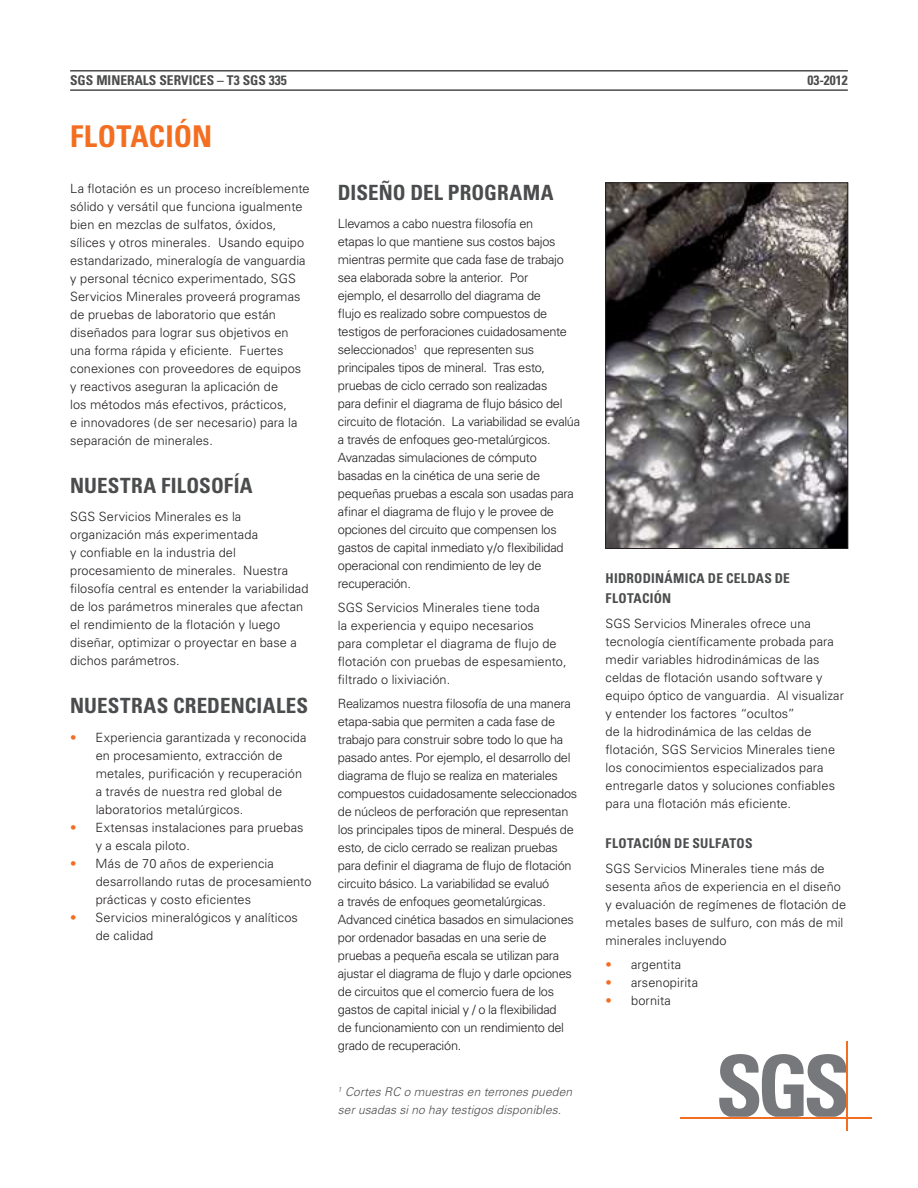
<style>
.page{position:relative;width:918px;height:1188px;background:#fff}
.page>*{position:absolute;margin:0;border:0;box-sizing:border-box;transform-origin:0 0}
.Paragraph_Style_1{font:700 condensed 30px "Univers";letter-spacing:.005em;color:#f36e21}
.HEADLINES{font:700 condensed 21px "Univers";letter-spacing:.01em;color:#4b4c4d}
.SUBHEADINGS{font:700 condensed 13.5px/20.2px "Univers";letter-spacing:.015em;color:#4b4c4d}
.sub_up{font:700 condensed 13.5px "Univers";color:#4b4c4d}
.BODY_TEXT{font:300 12.75px/18px "Univers";letter-spacing:-.01em;color:#231f20}
.bullet_jhun{font:300 12.75px/18px "Univers";letter-spacing:.01em;color:#231f20}
.BODY_TEXT-2{font:300 12.75px/18px "Univers";letter-spacing:.01em;color:#231f20}
.CAPTIONS{font:italic 300 12px/18px "Univers";letter-spacing:.01em;color:#4b4c4d}
.s1{color:#f36e21}
</style>
<div class="page">
<hr style="left:70px;top:70px;width:778px;height:2px;background:#4b4c4d">
<hr style="left:70px;top:89px;width:778px;height:2px;background:#4b4c4d">
<svg style="left:719px;top:1054px;width:127px;height:63px"></svg>
<hr style="left:681px;top:1117px;width:191px;height:1px;background:#f36e21">
<hr style="left:846px;top:1042px;width:2px;height:89px;background:#f36e21">
<img style="left:607px;top:185px;width:239px;height:362px">
<div style="left:605px;top:183px;width:243px;height:366px;border:1px solid #231f20"></div>
<p class="sub_up" style="left:70px;top:72px;width:218px">SGS MINERALS SERVICES – T3 SGS 335</p>
<p class="sub_up" style="left:807px;top:72px;width:42px">03-2012</p>
<p class="Paragraph_Style_1" style="left:70px;top:118px;width:143px">FLOTACIÓN</p>
<p class="BODY_TEXT" style="left:70px;top:179px;width:241px">La flotación es un proceso increíblemente sólido y versátil que funciona igualmente bien en mezclas de sulfatos, óxidos, sílices y otros minerales. Usando equipo estandarizado, mineralogía de vanguardia y personal técnico experimentado, SGS Servicios Minerales proveerá programas de pruebas de laboratorio que están diseñados para lograr sus objetivos en una forma rápida y eficiente. Fuertes conexiones con proveedores de equipos y reactivos aseguran la aplicación de<br>los métodos más efectivos, prácticos,<br>e innovadores (de ser necesario) para la separación de minerales.</p>
<p class="HEADLINES" style="left:70px;top:473px;width:184px">NUESTRA FILOSOFÍA</p>
<p class="BODY_TEXT" style="left:70px;top:508px;width:240px">SGS Servicios Minerales es la organización más experimentada<br>y confiable en la industria del procesamiento de minerales. Nuestra filosofía central es entender la variabilidad de los parámetros minerales que afectan el rendimiento de la flotación y luego diseñar, optimizar o proyectar en base a dichos parámetros.</p>
<p class="HEADLINES" style="left:70px;top:693px;width:240px">NUESTRAS CREDENCIALES</p>
<p class="bullet_jhun" style="left:96px;top:728px;width:212px;text-indent:-26px"><span class="s1">•</span> Experiencia garantizada y reconocida en procesamiento, extracción de metales, purificación y recuperación a través de nuestra red global de laboratorios metalúrgicos.</p>
<p class="bullet_jhun" style="left:96px;top:818px;width:209px;text-indent:-26px"><span class="s1">•</span> Extensas instalaciones para pruebas y a escala piloto.</p>
<p class="bullet_jhun" style="left:96px;top:854px;width:217px;text-indent:-26px"><span class="s1">•</span> Más de 70 años de experiencia desarrollando rutas de procesamiento prácticas y costo eficientes</p>
<p class="bullet_jhun" style="left:96px;top:908px;width:204px;text-indent:-26px"><span class="s1">•</span> Servicios mineralógicos y analíticos de calidad</p>
<p class="HEADLINES" style="left:338px;top:179px;width:217px">DISEÑO DEL PROGRAMA</p>
<p class="BODY_TEXT" style="left:338px;top:215px;width:244px">Llevamos a cabo nuestra filosofía en<br>etapas lo que mantiene sus costos bajos mientras permite que cada fase de trabajo sea elaborada sobre la anterior. Por<br>ejemplo, el desarrollo del diagrama de<br>flujo es realizado sobre compuestos de testigos de perforaciones cuidadosamente seleccionados<sup>1</sup> que representen sus principales tipos de mineral. Tras esto, pruebas de ciclo cerrado son realizadas<br>para definir el diagrama de flujo básico del circuito de flotación. La variabilidad se evalúa a través de enfoques geo-metalúrgicos.<br>Avanzadas simulaciones de cómputo basadas en la cinética de una serie de pequeñas pruebas a escala son usadas para afinar el diagrama de flujo y le provee de opciones del circuito que compensen los gastos de capital inmediato y/o flexibilidad operacional con rendimiento de ley de recuperación.</p>
<p class="BODY_TEXT-2" style="left:338px;top:599px;width:230px">SGS Servicios Minerales tiene toda<br>la experiencia y equipo necesarios<br>para completar el diagrama de flujo de flotación con pruebas de espesamiento, filtrado o lixiviación.</p>
<p class="BODY_TEXT" style="left:338px;top:695px;width:241px">Realizamos nuestra filosofía de una manera etapa-sabia que permiten a cada fase de trabajo para construir sobre todo lo que ha pasado antes. Por ejemplo, el desarrollo del diagrama de flujo se realiza en materiales compuestos cuidadosamente seleccionados de núcleos de perforación que representan los principales tipos de mineral. Después de esto, de ciclo cerrado se realizan pruebas para definir el diagrama de flujo de flotación circuito básico. La variabilidad se evaluó<br>a través de enfoques geometalúrgicas.<br>Advanced cinética basados en simulaciones por ordenador basadas en una serie de pruebas a pequeña escala se utilizan para ajustar el diagrama de flujo y darle opciones de circuitos que el comercio fuera de los gastos de capital inicial y / o la flexibilidad<br>de funcionamiento con un rendimiento del grado de recuperación.</p>
<p class="CAPTIONS" style="left:338px;top:1083px;width:236px"><sup>1</sup> Cortes RC o muestras en terrones pueden ser usadas si no hay testigos disponibles.</p>
<p class="SUBHEADINGS" style="left:606px;top:568px;width:186px">HIDRODINÁMICA DE CELDAS DE<br>FLOTACIÓN</p>
<p class="BODY_TEXT" style="left:606px;top:615px;width:240px">SGS Servicios Minerales ofrece una tecnología científicamente probada para medir variables hidrodinámicas de las celdas de flotación usando software y equipo óptico de vanguardia. Al visualizar y entender los factores “ocultos”<br>de la hidrodinámica de las celdas de flotación, SGS Servicios Minerales tiene los conocimientos especializados para entregarle datos y soluciones confiables para una flotación más eficiente.</p>
<p class="SUBHEADINGS" style="left:606px;top:833px;width:149px">FLOTACIÓN DE SULFATOS</p>
<p class="BODY_TEXT" style="left:606px;top:859px;width:242px">SGS Servicios Minerales tiene más de sesenta años de experiencia en el diseño y evaluación de regímenes de flotación de metales bases de sulfuro, con más de mil minerales incluyendo</p>
<p class="bullet_jhun" style="left:606px;top:955px;width:77px"><span class="s1">•</span> argentita</p>
<p class="bullet_jhun" style="left:606px;top:973px;width:94px"><span class="s1">•</span> arsenopirita</p>
<p class="bullet_jhun" style="left:606px;top:991px;width:67px"><span class="s1">•</span> bornita</p>
</div>
